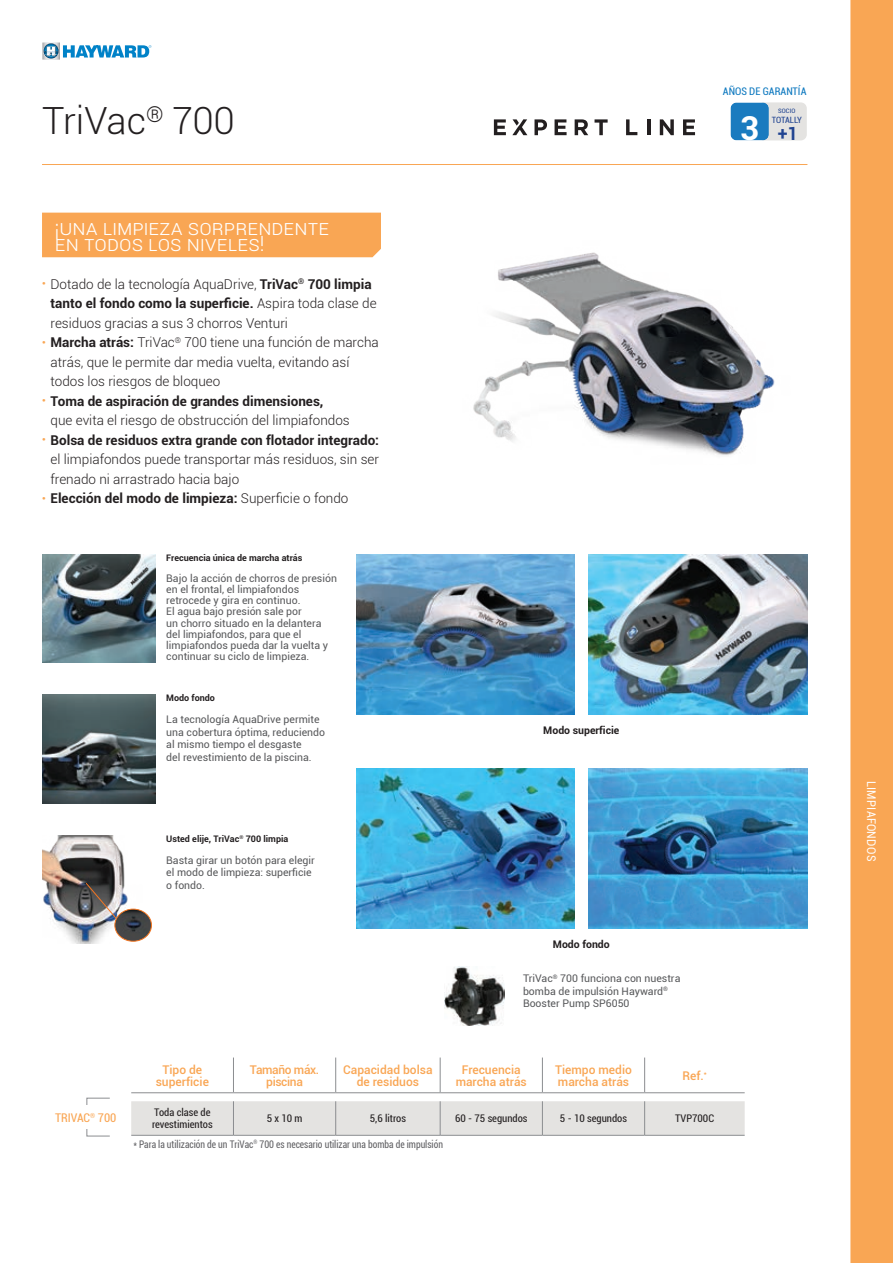
<style>
.page{position:relative;width:893px;height:1263px;background:#fff}
.page>*{position:absolute;margin:0;border:0;box-sizing:border-box;transform-origin:0 0}
.t1{font:300 37.5px "Roboto";color:#231f20}
.t2{font:700 33px "Roboto";color:#fff}
.t3{font:300 21px/16.2px "Roboto";color:#fff}
.t4{font:700 18px "Roboto";color:#214491}
.t5{font:300 13.5px/19.5px "Roboto";color:#231f20}
.t6{font:700 13.5px "Roboto";color:#231f20}
.t7{font:500 12px/12px "Roboto";color:#f9a654;text-align:center}
.t8{font:500 12px/12px "Roboto";letter-spacing:-.03em;color:#f9a654;text-align:center}
.t9{font:12px "Roboto";letter-spacing:.025em;color:#fff;scale:.9 1}
.t10{font:condensed 12px "Roboto";color:#f9a654}
.t11{font:10.5px/12.6px "Roboto";color:#57585a}
.t12{font:condensed 10.5px/12px "Roboto";color:#231f20}
.t13{font:condensed 10.5px "Roboto";color:#636366;scale:.9 1}
.t14{font:700 10.5px "Roboto";color:#231f20}
.t15{font:condensed 10.5px "Roboto";color:#107ac0}
.t16{font:700 9px "Roboto";color:#231f20}
.t17{font:condensed 8.7px "Roboto";letter-spacing:-.015em;color:#214491}
.t18{font:condensed 6.15px "Roboto";letter-spacing:.01em;color:#214491;scale:1.1 1}
.s1{font-family:"Abadi";font-weight:400;font-size:10.5px;color:#f9a654}
.s2{font-weight:700}
.s3{font-weight:300}
</style>
<div class="page">
<div style="left:850px;top:0;width:43px;height:1263px;background:#f9a654"></div>
<img style="left:356px;top:555px;width:219px;height:160px">
<img style="left:588px;top:555px;width:220px;height:160px">
<img style="left:356px;top:768px;width:219px;height:160px">
<img style="left:42px;top:835px;width:97px;height:108px">
<img style="left:42px;top:695px;width:113px;height:108px">
<img style="left:42px;top:555px;width:113px;height:108px">
<img style="left:588px;top:768px;width:220px;height:160px">
<img style="left:115px;top:909px;width:36px;height:32px">
<div style="left:114px;top:909px;width:38px;height:32px;border:1px solid #f47621;border-radius:50%"></div>
<svg style="left:85px;top:882px;width:32px;height:37px"></svg>
<div style="left:758px;top:102px;width:49px;height:38px;background:#e4e3e1;border-radius:6px"></div>
<hr style="left:42px;top:164px;width:765px;height:1px;background:#f9a654">
<div style="left:86px;top:1098px;width:24px;height:38px;border:1px solid #8b8d90"></div>
<div style="left:55px;top:1105px;width:63px;height:24px;background:#fff"></div>
<svg style="left:131px;top:1057px;width:614px;height:78px"></svg>
<hr style="left:233px;top:1057px;width:1px;height:35px;background:#8b8d90">
<hr style="left:335px;top:1057px;width:1px;height:35px;background:#8b8d90">
<hr style="left:440px;top:1057px;width:1px;height:35px;background:#8b8d90">
<hr style="left:542px;top:1057px;width:1px;height:35px;background:#8b8d90">
<hr style="left:644px;top:1057px;width:1px;height:35px;background:#8b8d90">
<hr style="left:233px;top:1101px;width:1px;height:34px;background:#8b8d90">
<hr style="left:335px;top:1101px;width:1px;height:34px;background:#8b8d90">
<hr style="left:440px;top:1101px;width:1px;height:34px;background:#8b8d90">
<hr style="left:542px;top:1101px;width:1px;height:34px;background:#8b8d90">
<hr style="left:644px;top:1101px;width:1px;height:34px;background:#8b8d90">
<hr style="left:131px;top:1135px;width:102px;height:1px;background:#8b8d90">
<hr style="left:233px;top:1135px;width:103px;height:1px;background:#8b8d90">
<hr style="left:336px;top:1135px;width:104px;height:1px;background:#8b8d90">
<hr style="left:440px;top:1135px;width:102px;height:1px;background:#8b8d90">
<hr style="left:542px;top:1135px;width:103px;height:1px;background:#8b8d90">
<hr style="left:645px;top:1135px;width:100px;height:1px;background:#8b8d90">
<hr style="left:131px;top:1092px;width:102px;height:1px;background:#8b8d90">
<hr style="left:233px;top:1092px;width:103px;height:1px;background:#8b8d90">
<hr style="left:336px;top:1092px;width:104px;height:1px;background:#8b8d90">
<hr style="left:440px;top:1092px;width:102px;height:1px;background:#8b8d90">
<hr style="left:542px;top:1092px;width:103px;height:1px;background:#8b8d90">
<hr style="left:645px;top:1092px;width:100px;height:1px;background:#8b8d90">
<img style="left:444px;top:966px;width:61px;height:60px">
<img style="left:473px;top:252px;width:302px;height:204px">
<svg style="left:730px;top:102px;width:39px;height:38px"></svg>
<svg style="left:494px;top:119px;width:12px;height:16px"></svg>
<svg style="left:534px;top:119px;width:13px;height:16px"></svg>
<svg style="left:555px;top:119px;width:12px;height:16px"></svg>
<svg style="left:575px;top:119px;width:13px;height:16px"></svg>
<svg style="left:594px;top:119px;width:14px;height:16px"></svg>
<svg style="left:626px;top:119px;width:11px;height:16px"></svg>
<hr style="left:647px;top:119px;width:3px;height:16px;background:#231f20">
<svg style="left:660px;top:119px;width:14px;height:16px"></svg>
<svg style="left:683px;top:119px;width:12px;height:16px"></svg>
<svg style="left:512px;top:119px;width:15px;height:16px"></svg>
<div style="left:42px;top:213px;width:339px;height:44px;background:#f9a654"></div>
<svg style="left:43px;top:43px;width:108px;height:17px"></svg>
<h1 class="t1" style="left:42px;top:95px;width:194px">TriVac<sup>®</sup> 700</h1>
<p class="t15" style="left:723px;top:83px;width:85px">AÑOS DE GARANTÍA</p>
<h2 class="t2" style="left:740px;top:105px;width:20px">3</h2>
<p class="t18" style="left:778px;top:107px;width:17px">SOCIO</p>
<p class="t17" style="left:772px;top:113px;width:32px">TOTALLY</p>
<h3 class="t4" style="left:778px;top:121px;width:22px">+1</h3>
<h3 class="t3" style="left:55px;top:218px;width:276px">¡Una limpieza sorprendente en todos los niveles!</h3>
<p class="t5" style="left:51px;top:274px;width:328px;text-indent:-9px"><span class="s1">•</span> Dotado de la tecnología AquaDrive, <span class="s2">TriVac</span><sup>®</sup> <span class="s2">700 limpia tanto el fondo como la superficie.</span> Aspira toda clase de residuos gracias a sus 3 chorros Venturi</p>
<p class="t5" style="left:51px;top:332px;width:330px;text-indent:-9px"><span class="s1">•</span> <span class="s2">Marcha atrás:</span> TriVac<sup>®</sup> 700 tiene una función de marcha atrás, que le permite dar media vuelta, evitando así todos los riesgos de bloqueo</p>
<p class="t5" style="left:51px;top:391px;width:301px;text-indent:-9px"><span class="s1">•</span> <span class="s2">Toma de aspiración de grandes dimensiones,<br></span>que evita el riesgo de obstrucción del limpiafondos</p>
<p class="t5" style="left:51px;top:430px;width:330px;text-align:justify;text-indent:-9px"><span class="s1">•</span> <span class="s2">Bolsa de residuos extra grande con flotador integrado: </span>el limpiafondos puede transportar más residuos, sin ser frenado ni arrastrado hacia bajo</p>
<p class="t6" style="left:42px;top:489px;width:308px"><span class="s1">•</span> Elección del modo de limpieza: <span class="s3">Superficie o fondo</span></p>
<p class="t16" style="left:166px;top:552px;width:137px">Frecuencia única de marcha atrás</p>
<p class="t11" style="left:166px;top:572px;width:172px;line-height:11.2px">Bajo la acción de chorros de presión en el frontal, el limpiafondos retrocede y gira en continuo.<br>El agua bajo presión sale por<br>un chorro situado en la delantera del limpiafondos, para que el limpiafondos pueda dar la vuelta y continuar su ciclo de limpieza.</p>
<p class="t16" style="left:166px;top:692px;width:50px">Modo fondo</p>
<p class="t11" style="left:166px;top:713px;width:160px">La tecnología AquaDrive permite una cobertura óptima, reduciendo al mismo tiempo el desgaste<br>del revestimiento de la piscina.</p>
<p class="t14" style="left:543px;top:723px;width:78px">Modo superficie</p>
<p class="t16" style="left:166px;top:832px;width:124px">Usted elije, TriVac<sup>®</sup> 700 limpia</p>
<p class="t11" style="left:166px;top:853px;width:150px">Basta girar un botón para elegir el modo de limpieza: superficie o fondo.</p>
<p class="t14" style="left:553px;top:936px;width:58px">Modo fondo</p>
<p class="t11" style="left:523px;top:971px;width:159px">TriVac<sup>®</sup> 700 funciona con nuestra bomba de impulsión Hayward<sup>®<br></sup>Booster Pump SP6050</p>
<p class="t10" style="left:55px;top:1109px;width:63px">TRIVAC<sup>®</sup> 700</p>
<p class="t7" style="left:156px;top:1063px;width:55px">Tipo de superficie</p>
<p class="t8" style="left:250px;top:1063px;width:71px">Tamaño máx. piscina</p>
<p class="t7" style="left:343px;top:1063px;width:91px">Capacidad bolsa de residuos</p>
<p class="t7" style="left:456px;top:1063px;width:73px">Frecuencia marcha atrás</p>
<p class="t7" style="left:555px;top:1063px;width:78px;text-align:left">Tiempo medio marcha atrás</p>
<p class="t7" style="left:682px;top:1069px;width:26px">Ref.<sup>*</sup></p>
<p class="t12" style="left:152px;top:1106px;width:62px">Toda clase de revestimientos</p>
<p class="t12" style="left:267px;top:1112px;width:37px">5 x 10 m</p>
<p class="t12" style="left:370px;top:1112px;width:38px">5,6 litros</p>
<p class="t12" style="left:455px;top:1112px;width:74px">60 - 75 segundos</p>
<p class="t12" style="left:560px;top:1112px;width:69px">5 - 10 segundos</p>
<p class="t12" style="left:675px;top:1112px;width:41px">TVP700C</p>
<p class="t13" style="left:133px;top:1137px;width:346px">* Para la utilización de un TriVac<sup>®</sup> 700 es necesario utilizar una bomba de impulsión</p>
<p class="t9" style="left:880px;top:781px;width:91px;rotate:90deg">LIMPIAFONDOS</p>
</div>
